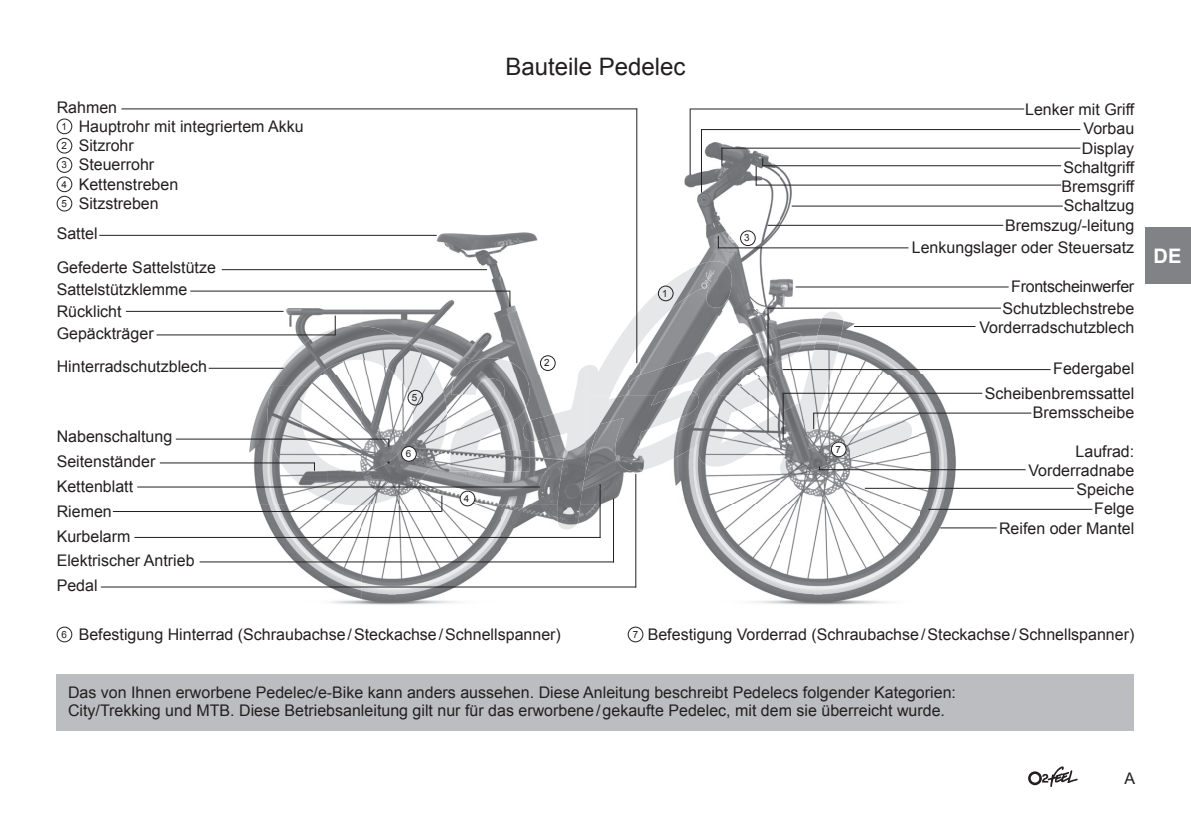
<style>
.page{position:relative;width:1191px;height:840px;background:#fff}
.page>*{position:absolute;margin:0;border:0;box-sizing:border-box;transform-origin:0 0}
.t1{font:24px "Arial";color:#231f20}
.t2{font:700 20px "Arial";color:#fff}
.t3{font:16px/19.2px "Arial";color:#231f20}
.t4{font:9.8px "Arial";color:#231f20}
</style>
<div class="page">
<div style="left:1145px;top:227px;width:46px;height:56px;background:#808285"></div>
<svg style="left:1028px;top:766px;width:50px;height:20px"></svg>
<img style="left:222px;top:117px;width:767px;height:516px">
<img style="left:585px;top:261px;width:259px;height:134px">
<img style="left:519px;top:365px;width:66px;height:164px">
<img style="left:585px;top:395px;width:132px;height:79px">
<img style="left:717px;top:395px;width:133px;height:83px">
<img style="left:850px;top:420px;width:66px;height:37px">
<img style="left:450px;top:358px;width:80px;height:113px">
<img style="left:273px;top:326px;width:169px;height:59px">
<img style="left:267px;top:385px;width:60px;height:115px">
<img style="left:387px;top:385px;width:60px;height:115px">
<img style="left:327px;top:462px;width:60px;height:43px">
<div style="left:460px;top:491px;width:15px;height:14px;background:#fff;border-radius:50%"></div>
<div style="left:460px;top:490px;width:15px;height:16px;border:1px solid #231f20;border-radius:50%"></div>
<div style="left:540px;top:355px;width:15px;height:15px;background:#fff;border-radius:50%"></div>
<div style="left:540px;top:355px;width:15px;height:15px;border:1px solid #231f20;border-radius:50%"></div>
<div style="left:658px;top:285px;width:15px;height:16px;border:1px solid #231f20;border-radius:50%"></div>
<div style="left:407px;top:390px;width:16px;height:15px;border:1px solid #231f20;border-radius:50%"></div>
<div style="left:740px;top:231px;width:15px;height:14px;background:#fff;border-radius:50%"></div>
<div style="left:740px;top:230px;width:15px;height:16px;border:1px solid #231f20;border-radius:50%"></div>
<div style="left:401px;top:446px;width:15px;height:15px;background:#fff;border-radius:50%"></div>
<div style="left:401px;top:446px;width:16px;height:15px;border:1px solid #231f20;border-radius:50%"></div>
<div style="left:831px;top:442px;width:15px;height:14px;background:#fff;border-radius:50%"></div>
<div style="left:831px;top:441px;width:15px;height:16px;border:1px solid #231f20;border-radius:50%"></div>
<div style="left:57px;top:674px;width:1077px;height:56px;background:#bcbdc0"></div>
<hr style="left:121px;top:108px;width:516px;height:1px;background:#231f20">
<hr style="left:690px;top:108px;width:334px;height:1px;background:#231f20">
<hr style="left:701px;top:129px;width:379px;height:1px;background:#231f20">
<hr style="left:721px;top:147px;width:359px;height:1px;background:#231f20">
<hr style="left:756px;top:184px;width:305px;height:1px;background:#231f20">
<hr style="left:718px;top:247px;width:190px;height:1px;background:#231f20">
<hr style="left:762px;top:165px;width:299px;height:1px;background:#231f20">
<hr style="left:791px;top:205px;width:271px;height:1px;background:#231f20">
<hr style="left:767px;top:225px;width:236px;height:1px;background:#231f20">
<hr style="left:854px;top:326px;width:121px;height:1px;background:#231f20">
<hr style="left:767px;top:307px;width:234px;height:1px;background:#231f20">
<hr style="left:795px;top:286px;width:213px;height:1px;background:#231f20">
<hr style="left:782px;top:369px;width:268px;height:1px;background:#231f20">
<hr style="left:928px;top:508px;width:164px;height:1px;background:#231f20">
<hr style="left:865px;top:487px;width:209px;height:1px;background:#231f20">
<hr style="left:782px;top:392px;width:200px;height:1px;background:#231f20">
<hr style="left:813px;top:412px;width:218px;height:1px;background:#231f20">
<hr style="left:819px;top:469px;width:206px;height:1px;background:#231f20">
<hr style="left:940px;top:527px;width:56px;height:1px;background:#231f20">
<hr style="left:99px;top:235px;width:338px;height:1px;background:#231f20">
<hr style="left:222px;top:269px;width:265px;height:1px;background:#231f20">
<hr style="left:190px;top:290px;width:319px;height:1px;background:#231f20">
<hr style="left:126px;top:311px;width:157px;height:1px;background:#231f20">
<hr style="left:134px;top:536px;width:466px;height:1px;background:#231f20">
<hr style="left:200px;top:561px;width:414px;height:1px;background:#231f20">
<hr style="left:101px;top:586px;width:535px;height:1px;background:#231f20">
<hr style="left:636px;top:108px;width:1px;height:255px;background:#231f20">
<hr style="left:689px;top:109px;width:1px;height:66px;background:#231f20">
<hr style="left:701px;top:129px;width:1px;height:63px;background:#231f20">
<svg style="left:721px;top:147px;width:1px;height:19px"></svg>
<svg style="left:755px;top:166px;width:1px;height:19px"></svg>
<hr style="left:767px;top:307px;width:1px;height:124px;background:#231f20">
<svg style="left:509px;top:290px;width:1px;height:16px"></svg>
<hr style="left:209px;top:367px;width:74px;height:1px;background:#231f20">
<hr style="left:137px;top:486px;width:403px;height:1px;background:#231f20">
<hr style="left:599px;top:484px;width:1px;height:53px;background:#231f20">
<hr style="left:613px;top:498px;width:1px;height:64px;background:#231f20">
<hr style="left:635px;top:473px;width:1px;height:114px;background:#231f20">
<hr style="left:782px;top:393px;width:1px;height:46px;background:#231f20">
<svg style="left:813px;top:413px;width:1px;height:16px"></svg>
<div style="left:628px;top:626px;width:15px;height:16px;border:1px solid #231f20;border-radius:50%"></div>
<div style="left:57px;top:626px;width:15px;height:16px;border:1px solid #231f20;border-radius:50%"></div>
<div style="left:57px;top:176px;width:15px;height:16px;border:1px solid #231f20;border-radius:50%"></div>
<div style="left:57px;top:157px;width:15px;height:16px;border:1px solid #231f20;border-radius:50%"></div>
<div style="left:57px;top:138px;width:15px;height:15px;border:1px solid #231f20;border-radius:50%"></div>
<div style="left:57px;top:118px;width:15px;height:16px;border:1px solid #231f20;border-radius:50%"></div>
<div style="left:57px;top:196px;width:15px;height:15px;border:1px solid #231f20;border-radius:50%"></div>
<hr style="left:156px;top:334px;width:179px;height:1px;background:#231f20">
<hr style="left:176px;top:438px;width:213px;height:1px;background:#231f20">
<hr style="left:160px;top:462px;width:154px;height:1px;background:#231f20">
<hr style="left:113px;top:510px;width:328px;height:1px;background:#231f20">
<svg style="left:335px;top:315px;width:1px;height:20px"></svg>
<svg style="left:441px;top:495px;width:1px;height:16px"></svg>
<p class="t3" style="left:79px;top:97px;width:226px;text-indent:-22px">Rahmen<br>Hauptrohr mit integriertem Akku<br>Sitzrohr<br>Steuerrohr<br>Kettenstreben<br>Sitzstreben</p>
<p class="t3" style="left:57px;top:217px;width:161px;line-height:33.4px">Sattel<br>Gefederte Sattelstütze</p>
<p class="t3" style="left:57px;top:278px;width:132px;line-height:22px">Sattelstützklemme<br>Rücklicht<br>Gepäckträger</p>
<p class="t3" style="left:57px;top:357px;width:152px">Hinterradschutzblech</p>
<p class="t4" style="left:62px;top:120px;width:7px">1</p>
<p class="t4" style="left:62px;top:139px;width:7px">2</p>
<p class="t4" style="left:62px;top:158px;width:7px">3</p>
<p class="t4" style="left:62px;top:178px;width:7px">4</p>
<p class="t4" style="left:62px;top:197px;width:7px">5</p>
<p class="t3" style="left:57px;top:424px;width:139px;line-height:24.8px">Nabenschaltung<br>Seitenständer<br>Kettenblatt<br>Riemen<br>Kurbelarm<br>Elektrischer Antrieb<br>Pedal</p>
<h1 class="t1" style="left:505px;top:51px;width:182px">Bauteile Pedelec</h1>
<p class="t4" style="left:412px;top:391px;width:7px">5</p>
<p class="t4" style="left:406px;top:447px;width:7px">6</p>
<p class="t4" style="left:464px;top:491px;width:7px">4</p>
<p class="t4" style="left:544px;top:356px;width:7px">2</p>
<p class="t4" style="left:662px;top:286px;width:7px">1</p>
<p class="t4" style="left:744px;top:231px;width:7px">3</p>
<p class="t4" style="left:835px;top:442px;width:7px">7</p>
<p class="t3" style="left:1005px;top:100px;width:130px;text-align:right">Lenker mit Griff<br>Vorbau<br>Display<br>Schaltgriff<br>Bremsgriff<br>Schaltzug<br>Bremszug/-leitung</p>
<p class="t3" style="left:911px;top:237px;width:224px">Lenkungslager oder Steuersatz</p>
<p class="t3" style="left:1002px;top:275px;width:133px;line-height:22px;text-align:center">Frontscheinwerfer<br>Schutzblechstrebe</p>
<p class="t3" style="left:979px;top:318px;width:156px">Vorderradschutzblech</p>
<p class="t3" style="left:984px;top:356px;width:151px;line-height:24.8px;text-align:right">Federgabel<br>Scheibenbremssattel</p>
<p class="t3" style="left:1032px;top:403px;width:103px">Bremsscheibe</p>
<p class="t3" style="left:999px;top:441px;width:137px;text-align:right">Laufrad:<br>Vorderradnabe<br>Speiche<br>Felge<br>Reifen oder Mantel</p>
<p class="t3" style="left:62px;top:624px;width:501px"><sup>6</sup> Befestigung Hinterrad (Schraubachse / Steckachse / Schnellspanner)</p>
<p class="t3" style="left:632px;top:624px;width:503px"><sup>7</sup> Befestigung Vorderrad (Schraubachse / Steckachse / Schnellspanner)</p>
<p class="t3" style="left:68px;top:683px;width:889px;line-height:18px">Das von Ihnen erworbene Pedelec/e-Bike kann anders aussehen. Diese Anleitung beschreibt Pedelecs folgender Kategorien:<br>City/Trekking und MTB. Diese Betriebsanleitung gilt nur fü r das erworbene / gekaufte Pedelec, mit dem sie ü berreicht wurde.</p>
<p class="t2" style="left:1153px;top:242px;width:29px">DE</p>
<p class="t3" style="left:1124px;top:768px;width:12px">A</p>
</div>
